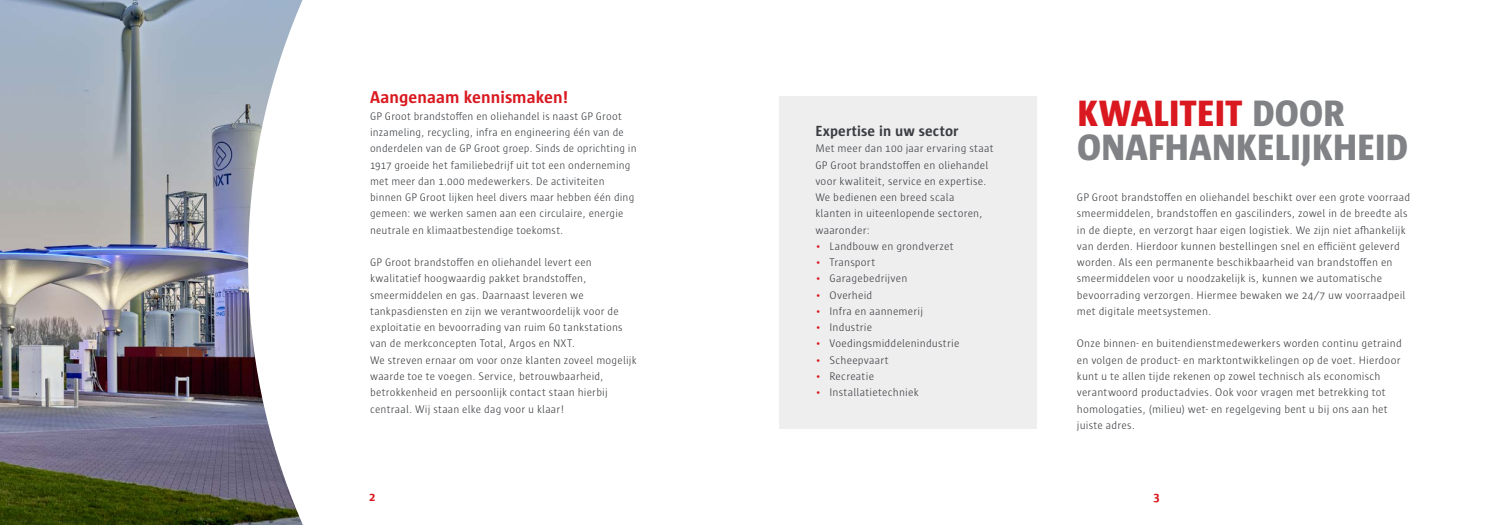
<style>
.page{position:relative;width:1489px;height:525px;background:#fff}
.page>*{position:absolute;margin:0;border:0;box-sizing:border-box;transform-origin:0 0}
.t1{font:800 37.5px/33.8px "Sun";letter-spacing:-.005em;color:#808285}
.t2{font:700 17.5px "Sun";color:#d9181f}
.t3{font:700 15px "Sun";letter-spacing:.005em;color:#3a3c40}
.t4{font:700 12.5px "Sun";color:#d9181f}
.t5{font:300 11.25px/16.2px "Sun";letter-spacing:.015em;color:#3a3c40}
.s1{color:#d9181f}
</style>
<div class="page">
<img style="left:0;top:0;width:248px;height:524px">
<svg style="left:248px;top:0;width:55px;height:524px"></svg>
<div style="left:780px;top:96px;width:256px;height:332px;background:#eeeeef"></div>
<h2 class="t2" style="left:370px;top:88px;width:200px">Aangenaam kennismaken!</h2>
<p class="t5" style="left:370px;top:108px;width:268px">GP Groot brandstoffen en oliehandel is naast GP Groot inzameling, recycling, infra en engineering één van de onderdelen van de GP Groot groep. Sinds de oprichting in 1917 groeide het familiebedrijf uit tot een onderneming met meer dan 1.000 medewerkers. De activiteiten binnen GP Groot lijken heel divers maar hebben één ding gemeen: we werken samen aan een circulaire, energie neutrale en klimaatbestendige toekomst.</p>
<p class="t5" style="left:370px;top:254px;width:268px">GP Groot brandstoffen en oliehandel levert een kwalitatief hoogwaardig pakket brandstoffen, smeermiddelen en gas. Daarnaast leveren we tankpasdiensten en zijn we verantwoordelijk voor de exploitatie en bevoorrading van ruim 60 tankstations van de merkconcepten Total, Argos en NXT.<br>We streven ernaar om voor onze klanten zoveel mogelijk waarde toe te voegen. Service, betrouwbaarheid, betrokkenheid en persoonlijk contact staan hierbij centraal. Wij staan elke dag voor u klaar!</p>
<h3 class="t3" style="left:815px;top:123px;width:145px">Expertise in uw sector</h3>
<p class="t5" style="left:815px;top:140px;width:180px">Met meer dan 100 jaar ervaring staat<br>GP Groot brandstoffen en oliehandel voor kwaliteit, service en expertise.<br>We bedienen een breed scala<br>klanten in uiteenlopende sectoren, waaronder:</p>
<p class="t5" style="left:815px;top:238px;width:140px"><span class="s1">•</span> Landbouw en grondverzet</p>
<p class="t5" style="left:815px;top:254px;width:61px"><span class="s1">•</span> Transport</p>
<p class="t5" style="left:815px;top:270px;width:93px"><span class="s1">•</span> Garagebedrijven</p>
<p class="t5" style="left:815px;top:286px;width:59px"><span class="s1">•</span> Overheid</p>
<p class="t5" style="left:815px;top:303px;width:109px"><span class="s1">•</span> Infra en aannemerij</p>
<p class="t5" style="left:815px;top:319px;width:58px"><span class="s1">•</span> Industrie</p>
<p class="t5" style="left:815px;top:335px;width:145px"><span class="s1">•</span> Voedingsmiddelenindustrie</p>
<p class="t5" style="left:815px;top:351px;width:75px"><span class="s1">•</span> Scheepvaart</p>
<p class="t5" style="left:815px;top:368px;width:60px"><span class="s1">•</span> Recreatie</p>
<p class="t5" style="left:815px;top:384px;width:105px"><span class="s1">•</span> Installatietechniek</p>
<h1 class="t1" style="left:1077px;top:96px;width:332px"><span class="s1">KWALITEIT</span> DOOR<br>ONAFHANKELIJKHEID</h1>
<p class="t5" style="left:1076px;top:189px;width:335px">GP Groot brandstoffen en oliehandel beschikt over een grote voorraad smeermiddelen, brandstoffen en gascilinders, zowel in de breedte als in de diepte, en verzorgt haar eigen logistiek. We zijn niet afhankelijk van derden. Hierdoor kunnen bestellingen snel en efficiënt geleverd worden. Als een permanente beschikbaarheid van brandstoffen en smeermiddelen voor u noodzakelijk is, kunnen we automatische bevoorrading verzorgen. Hiermee bewaken we 24/7 uw voorraadpeil met digitale meetsystemen.</p>
<p class="t5" style="left:1076px;top:335px;width:326px">Onze binnen- en buitendienstmedewerkers worden continu getraind en volgen de product- en marktontwikkelingen op de voet. Hierdoor kunt u te allen tijde rekenen op zowel technisch als economisch verantwoord productadvies. Ook voor vragen met betrekking tot homologaties, (milieu) wet- en regelgeving bent u bij ons aan het juiste adres.</p>
<p class="t4" style="left:369px;top:490px;width:8px">2</p>
<p class="t4" style="left:1153px;top:490px;width:8px">3</p>
</div>
